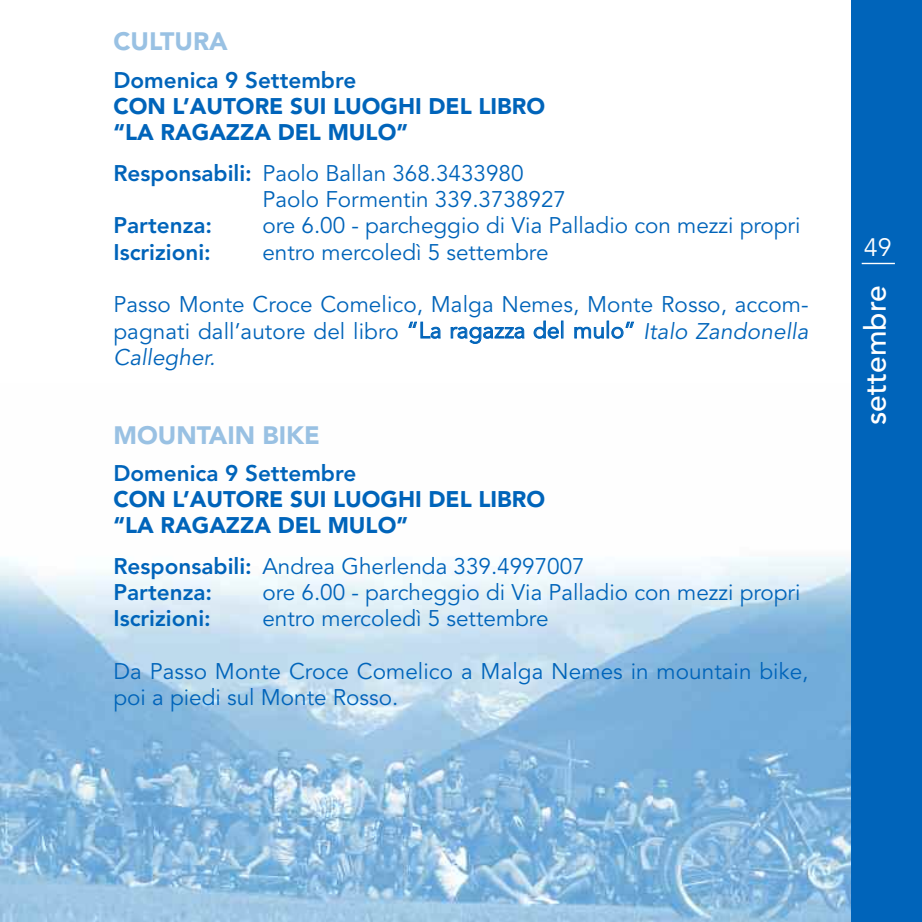
<style>
.page{position:relative;width:922px;height:922px;background:#fff}
.page>*{position:absolute;margin:0;border:0;box-sizing:border-box;transform-origin:0 0}
.t1{font:500 30px "Avenir";color:#fff}
.t2{font:900 25px "Avenir";color:#99c1e3}
.t3{font:25px "Avenir";color:#fff}
.t4{font:22.5px/26.2px "Avenir";color:#0064ba}
.t5{font:900 22.5px/26.2px "Avenir";color:#0064ba}
.t6{font:800 22.5px "Avenir";color:#0064ba}
.s1{font-weight:800}
.s2{font-style:italic}
</style>
<div class="page">
<img style="left:0;top:557px;width:850px;height:364px">
<div style="left:850px;top:0;width:71px;height:921px;background:#0064ba"></div>
<hr style="left:861px;top:263px;width:33px;height:1px;background:#fff">
<p class="t2" style="left:113px;top:31px;width:116px">CULTURA</p>
<p class="t6" style="left:113px;top:71px;width:244px">Domenica 9 Settembre</p>
<p class="t5" style="left:113px;top:95px;width:433px">CON L’AUTORE SUI LUOGHI DEL LIBRO “LA RAGAZZA DEL MULO”</p>
<p class="t4" style="left:262px;top:162px;width:305px;text-indent:-149px"><span class="s1">Responsabili:</span> Paolo Ballan 368.3433980<br>Paolo Formentin 339.3738927</p>
<p class="t6" style="left:113px;top:216px;width:100px">Partenza:</p>
<p class="t4" style="left:262px;top:214px;width:539px">ore 6.00 - parcheggio di Via Palladio con mezzi propri</p>
<p class="t6" style="left:113px;top:243px;width:99px">Iscrizioni:</p>
<p class="t4" style="left:262px;top:240px;width:287px">entro mercoledì 5 settembre</p>
<p class="t4" style="left:113px;top:293px;width:696px;text-align:justify">Passo Monte Croce Comelico, Malga Nemes, Monte Rosso, accom&shy;pagnati dall’autore del libro “La ragazza del mulo” <span class="s2">Italo Zandonella Callegher.</span></p>
<p class="t2" style="left:113px;top:424px;width:208px">MOUNTAIN BIKE</p>
<p class="t6" style="left:113px;top:463px;width:244px">Domenica 9 Settembre</p>
<p class="t5" style="left:113px;top:487px;width:433px">CON L’AUTORE SUI LUOGHI DEL LIBRO “LA RAGAZZA DEL MULO”</p>
<p class="t4" style="left:113px;top:554px;width:472px"><span class="s1">Responsabili:</span> Andrea Gherlenda 339.4997007<br><span class="s1">Partenza:</span></p>
<p class="t4" style="left:262px;top:580px;width:539px">ore 6.00 - parcheggio di Via Palladio con mezzi propri</p>
<p class="t6" style="left:113px;top:609px;width:99px">Iscrizioni:</p>
<p class="t4" style="left:262px;top:607px;width:287px">entro mercoledì 5 settembre</p>
<p class="t4" style="left:113px;top:659px;width:696px">Da Passo Monte Croce Comelico a Malga Nemes in mountain bike, poi a piedi sul Monte Rosso.</p>
<p class="t3" style="left:863px;top:237px;width:29px">49</p>
<h1 class="t1" style="left:862px;top:425px;width:141px;rotate:-90deg">settembre</h1>
</div>
